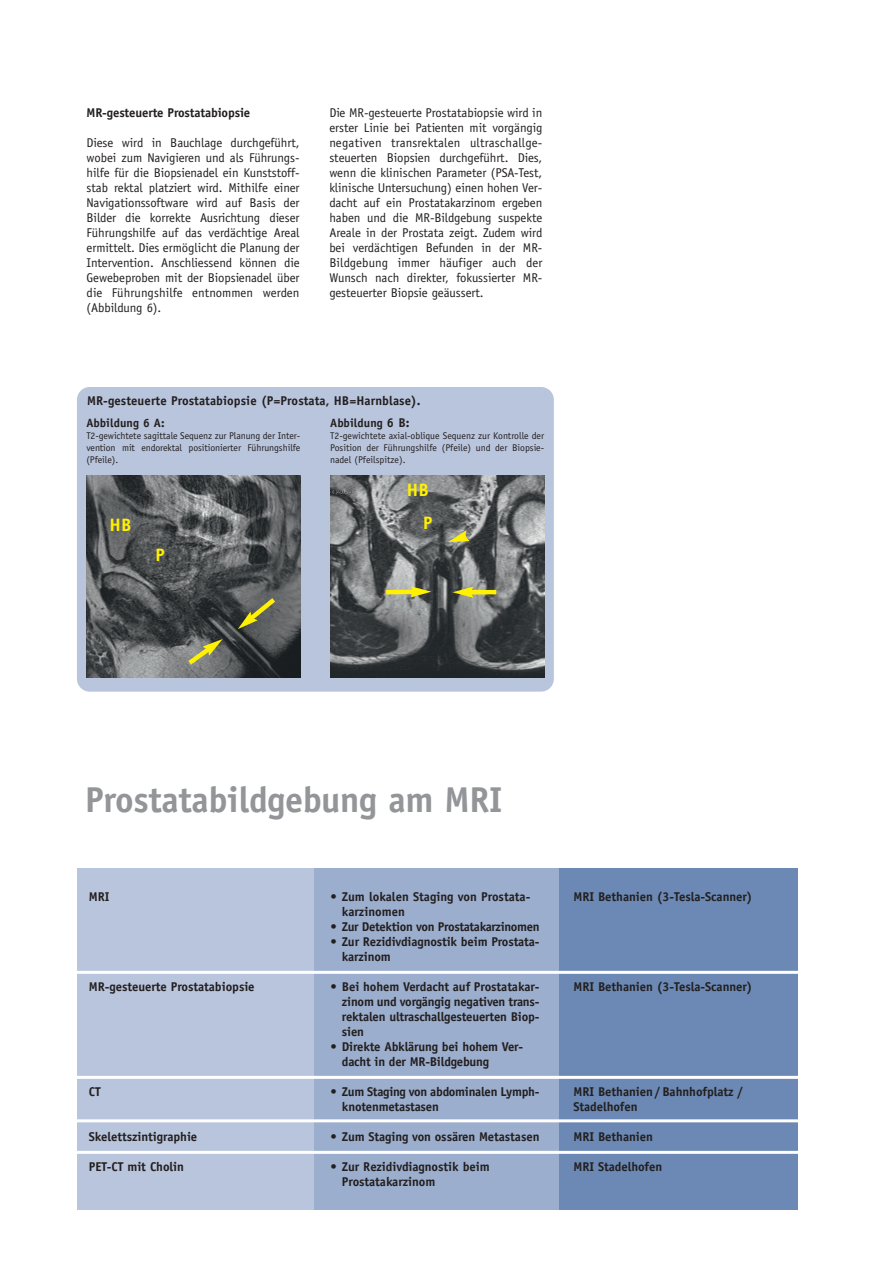
<style>
.page{position:relative;width:893px;height:1263px;background:#fff}
.page>*{position:absolute;margin:0;border:0;box-sizing:border-box;transform-origin:0 0}
.t1{font:700 36px "Officina Sans";letter-spacing:-.01em;color:#939598}
.t2{font:700 18px/33.6px "Officina Sans";color:#fff101;text-align:right}
.t3{font:12.75px/15px "Officina Sans";letter-spacing:-.005em;color:#231f20;text-align:justify}
.t4{font:700 12.75px/15px "Officina Sans";letter-spacing:-.005em;color:#231f20}
.t5{font:700 12.75px "Officina Sans";letter-spacing:-.03em;color:#231f20}
.t6{font:700 12px "Officina Sans";letter-spacing:.005em;color:#231f20}
.t7{font:9.75px/12px "Officina Sans";letter-spacing:-.005em;color:#231f20;text-align:justify}
.s1{font-size:12.75px}
</style>
<div class="page">
<div style="left:77px;top:387px;width:477px;height:305px;background:#b9c5dc;border-radius:13px"></div>
<img style="left:86px;top:475px;width:214px;height:202px">
<img style="left:330px;top:475px;width:214px;height:202px">
<svg style="left:183px;top:639px;width:40px;height:30px"></svg>
<svg style="left:238px;top:594px;width:42px;height:35px"></svg>
<svg style="left:448px;top:530px;width:22px;height:12px"></svg>
<div style="left:77px;top:868px;width:252px;height:342px;background:#b9c5dc"></div>
<div style="left:314px;top:868px;width:472px;height:342px;background:#9caecd"></div>
<div style="left:560px;top:868px;width:238px;height:342px;background:#6b89b4"></div>
<hr style="left:64px;top:971px;width:752px;height:3px;background:#fff">
<hr style="left:64px;top:1076px;width:752px;height:3px;background:#fff">
<hr style="left:64px;top:1119px;width:752px;height:3px;background:#fff">
<svg style="left:382px;top:586px;width:49px;height:11px"></svg>
<hr style="left:469px;top:590px;width:27px;height:4px;background:#fff101">
<svg style="left:453px;top:587px;width:20px;height:11px"></svg>
<hr style="left:64px;top:1151px;width:752px;height:3px;background:#fff">
<p class="t4" style="left:87px;top:106px;width:165px">MR-gesteuerte Prostatabiopsie</p>
<p class="t3" style="left:87px;top:136px;width:215px">Diese wird in Bauchlage durchgeführt, wobei zum Navigieren und als Führungs&shy;hilfe für die Biopsienadel ein Kunststoff&shy;stab rektal platziert wird. Mithilfe einer Navigationssoftware wird auf Basis der Bilder die korrekte Ausrichtung dieser Führungshilfe auf das verdächtige Areal ermittelt. Dies ermöglicht die Planung der Intervention. Anschliessend können die Gewebeproben mit der Biopsienadel über die Führungshilfe entnommen werden (Abbildung 6).</p>
<p class="t3" style="left:329px;top:106px;width:215px">Die MR-gesteuerte Prostatabiopsie wird in erster Linie bei Patienten mit vorgängig negativen transrektalen ultraschallge&shy;steuerten Biopsien durchgeführt. Dies, wenn die klinischen Parameter (PSA-Test, klinische Untersuchung) einen hohen Ver&shy;dacht auf ein Prostatakarzinom ergeben haben und die MR-Bildgebung suspekte Areale in der Prostata zeigt. Zudem wird bei verdächtigen Befunden in der MR-Bildgebung immer häufiger auch der Wunsch nach direkter, fokussierter MR&shy;gesteuerter Biopsie geäussert.</p>
<p class="t4" style="left:87px;top:394px;width:335px">MR-gesteuerte Prostatabiopsie (P=Prostata, HB=Harnblase).</p>
<p class="t6" style="left:86px;top:418px;width:80px">Abbildung 6 A:</p>
<p class="t7" style="left:86px;top:430px;width:216px">T2-gewichtete sagittale Sequenz zur Planung der Inter&shy;vention mit endorektal positionierter Führungshilfe (Pfeile).</p>
<h2 class="t2" style="left:109px;top:510px;width:23px">HB</h2>
<h2 class="t2" style="left:156px;top:539px;width:11px">P</h2>
<p class="t6" style="left:330px;top:419px;width:81px">Abbildung <span class="s1">6 B:</span></p>
<p class="t7" style="left:330px;top:431px;width:216px">T2-gewichtete axial-oblique Sequenz zur Kontrolle der Position der Führungshilfe (Pfeile) und der Biopsie&shy;nadel (Pfeilspitze).</p>
<h2 class="t2" style="left:407px;top:474px;width:27px">HB<br>P</h2>
<h1 class="t1" style="left:85px;top:786px;width:419px">Prostatabildgebung am MRI</h1>
<p class="t4" style="left:89px;top:890px;width:22px">MRI</p>
<p class="t4" style="left:89px;top:980px;width:167px">MR-gesteuerte Prostatabiopsie</p>
<p class="t4" style="left:89px;top:1085px;width:13px">CT</p>
<p class="t4" style="left:89px;top:1130px;width:110px">Skelettszintigraphie</p>
<p class="t4" style="left:89px;top:1160px;width:97px">PET-CT mit Cholin</p>
<p class="t4" style="left:342px;top:890px;width:190px;text-indent:-12px">• Zum lokalen Staging von Prostata&shy;karzinomen</p>
<p class="t5" style="left:330px;top:922px;width:211px">• Zur Detektion von Prostatakarzinomen</p>
<p class="t4" style="left:342px;top:935px;width:199px;text-indent:-12px">• Zur Rezidivdiagnostik beim Prostata&shy;karzinom</p>
<p class="t4" style="left:342px;top:980px;width:199px;text-align:justify;text-indent:-12px">• Bei hohem Verdacht auf Prostatakar&shy;zinom und vorgängig negativen trans&shy;rektalen ultraschallgesteuerten Biop&shy;sien</p>
<p class="t4" style="left:342px;top:1040px;width:183px;text-indent:-12px">• Direkte Abklärung bei hohem Ver&shy;dacht in der MR-Bildgebung</p>
<p class="t4" style="left:342px;top:1085px;width:199px;text-indent:-12px">• Zum Staging von abdominalen Lymph&shy;knotenmetastasen</p>
<p class="t4" style="left:330px;top:1130px;width:211px">• Zum Staging von ossären Metastasen</p>
<p class="t4" style="left:342px;top:1160px;width:149px;text-indent:-12px">• Zur Rezidivdiagnostik beim<br>Prostatakarzinom</p>
<p class="t4" style="left:573px;top:890px;width:181px">MRI Bethanien (3-Tesla-Scanner)</p>
<p class="t4" style="left:573px;top:980px;width:181px">MRI Bethanien (3-Tesla-Scanner)</p>
<p class="t4" style="left:573px;top:1085px;width:171px">MRI Bethanien / Bahnhofplatz /<br>Stadelhofen</p>
<p class="t4" style="left:573px;top:1130px;width:81px">MRI Bethanien</p>
<p class="t4" style="left:573px;top:1160px;width:90px">MRI Stadelhofen</p>
</div>
